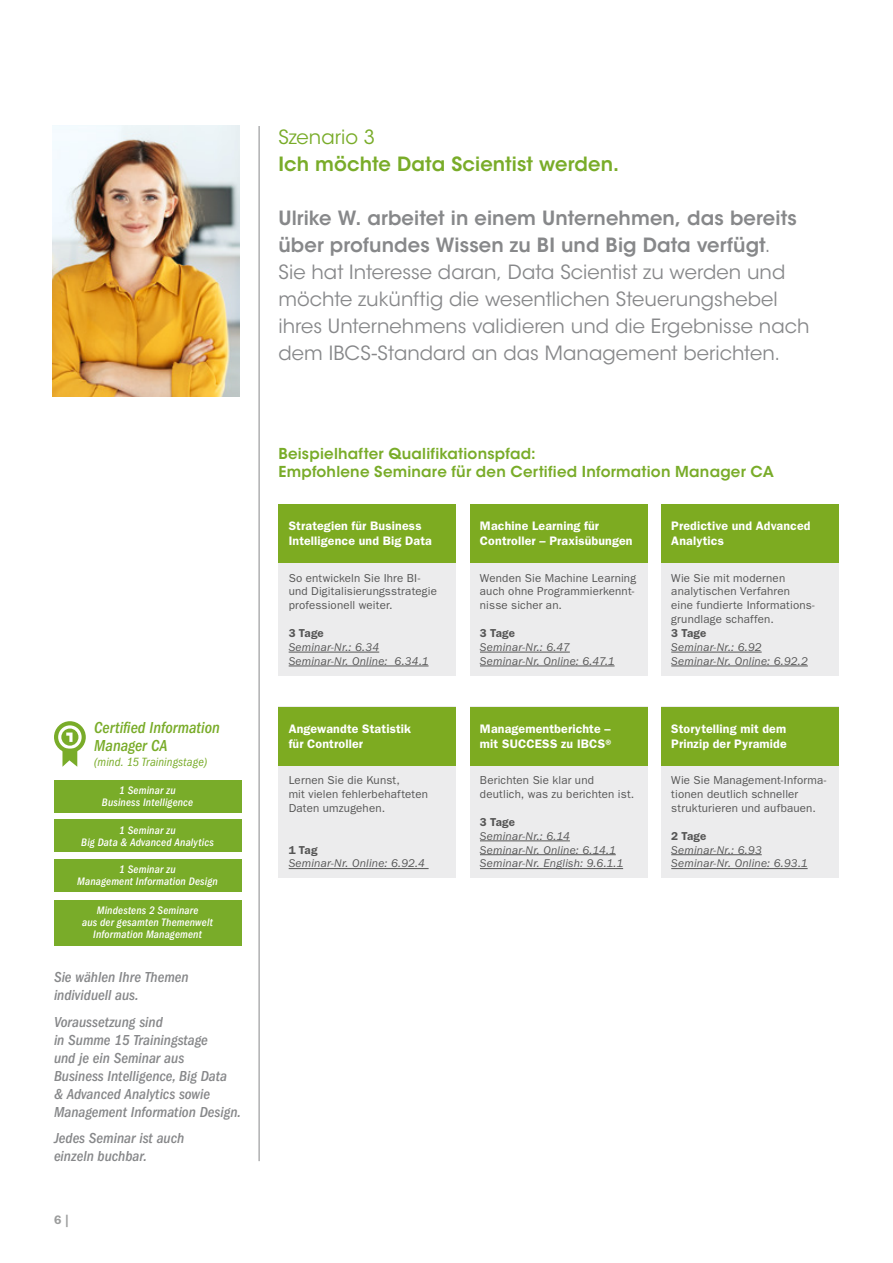
<style>
.page{position:relative;width:893px;height:1263px;background:#fff}
.page>*{position:absolute;margin:0;border:0;box-sizing:border-box;transform-origin:0 0}
.t1{font:19.5px/27px "ITC Avant Garde Std";letter-spacing:.005em;color:#87888a}
.t2{font:600 19.5px "ITC Avant Garde Std";letter-spacing:.005em;color:#79ac29}
.t3{font:19.5px "ITC Avant Garde Std";letter-spacing:.005em;color:#79ac29}
.t4{font:italic 500 condensed 16.5px/18px "ITC Franklin Gothic Std";color:#79ac29}
.t5{font:italic 500 condensed 15px/18px "ITC Franklin Gothic Std";color:#87888a}
.t6{font:600 15px/18px "ITC Avant Garde Std";letter-spacing:.015em;color:#79ac29}
.t7{font:600 12.3px/14.9px "ITC Franklin Gothic Std";letter-spacing:.015em;color:#fff}
.t8{font:italic condensed 12.3px "ITC Franklin Gothic Std";letter-spacing:.01em;color:#79ac29}
.t9{font:600 12.3px "ITC Franklin Gothic Std";color:#9c9d9d}
.t10{font:11.55px/13.8px "ITC Franklin Gothic Std";letter-spacing:.015em;color:#565656}
.t11{font:italic 11.55px/13.8px "ITC Franklin Gothic Std";letter-spacing:.015em;color:#565656}
.t12{font:600 11.55px "ITC Franklin Gothic Std";color:#565656}
.t13{font:italic 500 condensed 11.25px/12px "ITC Franklin Gothic Std";letter-spacing:.015em;color:#fff;text-align:center}
.s1{font-weight:600}
</style>
<div class="page">
<hr style="left:259px;top:126px;width:1px;height:1035px;background:#87888a">
<div style="left:278px;top:504px;width:178px;height:171px;background:#ececed"></div>
<hr style="left:289px;top:652px;width:90px;height:1px;background:#565656">
<hr style="left:289px;top:666px;width:140px;height:1px;background:#565656">
<div style="left:661px;top:707px;width:178px;height:171px;background:#ececed"></div>
<hr style="left:671px;top:854px;width:91px;height:1px;background:#565656">
<hr style="left:671px;top:868px;width:137px;height:1px;background:#565656">
<div style="left:470px;top:504px;width:178px;height:171px;background:#ececed"></div>
<hr style="left:480px;top:652px;width:90px;height:1px;background:#565656">
<hr style="left:480px;top:666px;width:135px;height:1px;background:#565656">
<div style="left:661px;top:504px;width:178px;height:171px;background:#ececed"></div>
<hr style="left:671px;top:652px;width:91px;height:1px;background:#565656">
<hr style="left:671px;top:666px;width:137px;height:1px;background:#565656">
<div style="left:470px;top:707px;width:178px;height:171px;background:#ececed"></div>
<hr style="left:480px;top:840px;width:90px;height:1px;background:#565656">
<hr style="left:480px;top:854px;width:136px;height:1px;background:#565656">
<hr style="left:480px;top:868px;width:143px;height:1px;background:#565656">
<div style="left:278px;top:707px;width:178px;height:171px;background:#ececed"></div>
<hr style="left:289px;top:868px;width:140px;height:1px;background:#565656">
<div style="left:278px;top:504px;width:178px;height:59px;background:#7dab21"></div>
<div style="left:661px;top:707px;width:178px;height:58px;background:#7dab21"></div>
<div style="left:470px;top:504px;width:178px;height:59px;background:#7dab21"></div>
<div style="left:661px;top:504px;width:178px;height:59px;background:#7dab21"></div>
<div style="left:470px;top:707px;width:178px;height:58px;background:#7dab21"></div>
<div style="left:278px;top:707px;width:178px;height:58px;background:#7dab21"></div>
<img style="left:53px;top:125px;width:187px;height:271px">
<svg style="left:54px;top:721px;width:32px;height:46px"></svg>
<div style="left:54px;top:859px;width:187px;height:32px;background:#79ac29"></div>
<div style="left:54px;top:900px;width:187px;height:45px;background:#79ac29"></div>
<div style="left:54px;top:819px;width:187px;height:33px;background:#79ac29"></div>
<div style="left:54px;top:780px;width:187px;height:32px;background:#79ac29"></div>
<h2 class="t4" style="left:94px;top:718px;width:127px">Certified Information<br>Manager CA</h2>
<p class="t8" style="left:94px;top:754px;width:114px">(mind. 15 Trainingstage)</p>
<p class="t13" style="left:102px;top:784px;width:93px">1 Seminar zu<br>Business Intelligence</p>
<p class="t13" style="left:81px;top:824px;width:134px">1 Seminar zu<br>Big Data &amp; Advanced Analytics</p>
<p class="t13" style="left:77px;top:863px;width:142px">1 Seminar zu<br>Management Information Design</p>
<p class="t13" style="left:82px;top:905px;width:132px">Mindestens 2 Seminare<br>aus der gesamten Themenwelt<br>Information Management</p>
<p class="t5" style="left:54px;top:968px;width:136px">Sie wählen Ihre Themen individuell aus.</p>
<p class="t5" style="left:54px;top:1013px;width:189px">Voraussetzung sind<br>in Summe 15 Trainingstage<br>und je ein Seminar aus<br>Business Intelligence, Big Data<br>&amp; Advanced Analytics sowie<br>Management Information Design.</p>
<p class="t5" style="left:54px;top:1129px;width:132px">Jedes Seminar ist auch einzeln buchbar.</p>
<p class="t9" style="left:54px;top:1213px;width:16px">6 |</p>
<h1 class="t3" style="left:278px;top:125px;width:98px">Szenario 3</h1>
<h1 class="t2" style="left:278px;top:152px;width:342px">Ich möchte Data Scientist werden.</h1>
<p class="t1" style="left:278px;top:205px;width:533px"><span class="s1">Ulrike W. arbeitet in einem Unternehmen, das bereits über profundes Wissen zu BI und Big Data verfügt</span>.<br>Sie hat Interesse daran, Data Scientist zu werden und möchte zukünftig die wesentlichen Steuerungshebel ihres Unternehmens validieren und die Ergebnisse nach dem IBCS-Standard an das Management berichten.</p>
<p class="t6" style="left:278px;top:445px;width:497px">Beispielhafter Qualifikationspfad:<br>Empfohlene Seminare für den Certified Information Manager CA</p>
<p class="t7" style="left:289px;top:519px;width:145px">Strategien für Business<br>Intelligence und Big Data</p>
<p class="t10" style="left:289px;top:571px;width:150px">So entwickeln Sie Ihre BI&shy;und Digitalisierungsstrategie professionell weiter.</p>
<p class="t12" style="left:289px;top:626px;width:37px">3 Tage</p>
<p class="t11" style="left:289px;top:640px;width:141px">Seminar-Nr.: 6.34<br>Seminar-Nr. Online: 6.34.1</p>
<p class="t7" style="left:289px;top:721px;width:124px">Angewandte Statistik für Controller</p>
<p class="t10" style="left:289px;top:773px;width:141px">Lernen Sie die Kunst,<br>mit vielen fehlerbehafteten<br>Daten umzugehen.</p>
<p class="t12" style="left:289px;top:843px;width:30px">1 Tag</p>
<p class="t11" style="left:289px;top:857px;width:138px">Seminar-Nr. Online: 6.92.4</p>
<p class="t7" style="left:480px;top:519px;width:154px">Machine Learning für<br>Controller – Praxisübungen</p>
<p class="t7" style="left:671px;top:519px;width:141px">Predictive und Advanced<br>Analytics</p>
<p class="t10" style="left:480px;top:571px;width:158px">Wenden Sie Machine Learning auch ohne Programmierkennt&shy;nisse sicher an.</p>
<p class="t12" style="left:480px;top:626px;width:37px">3 Tage</p>
<p class="t11" style="left:480px;top:640px;width:136px">Seminar-Nr.: 6.47<br>Seminar-Nr. Online: 6.47.1</p>
<p class="t7" style="left:480px;top:721px;width:136px">Managementberichte – mit SUCCESS zu IBCS®</p>
<p class="t10" style="left:480px;top:773px;width:156px">Berichten Sie klar und deutlich, was zu berichten ist.</p>
<p class="t12" style="left:480px;top:815px;width:37px">3 Tage</p>
<p class="t11" style="left:480px;top:829px;width:145px">Seminar-Nr.: 6.14<br>Seminar-Nr. Online: 6.14.1<br>Seminar-Nr. English: 9.6.1.1</p>
<p class="t10" style="left:671px;top:571px;width:145px">Wie Sie mit modernen analytischen Verfahren eine fundierte Informations&shy;grundlage schaffen.</p>
<p class="t12" style="left:671px;top:626px;width:37px">3 Tage</p>
<p class="t11" style="left:671px;top:640px;width:138px">Seminar-Nr.: 6.92<br>Seminar-Nr. Online: 6.92.2</p>
<p class="t7" style="left:671px;top:721px;width:117px">Storytelling mit dem<br>Prinzip der Pyramide</p>
<p class="t10" style="left:671px;top:773px;width:157px">Wie Sie Management-Informa&shy;tionen deutlich schneller strukturieren und aufbauen.</p>
<p class="t12" style="left:671px;top:829px;width:37px">2 Tage</p>
<p class="t11" style="left:671px;top:843px;width:138px">Seminar-Nr.: 6.93<br>Seminar-Nr. Online: 6.93.1</p>
</div>
